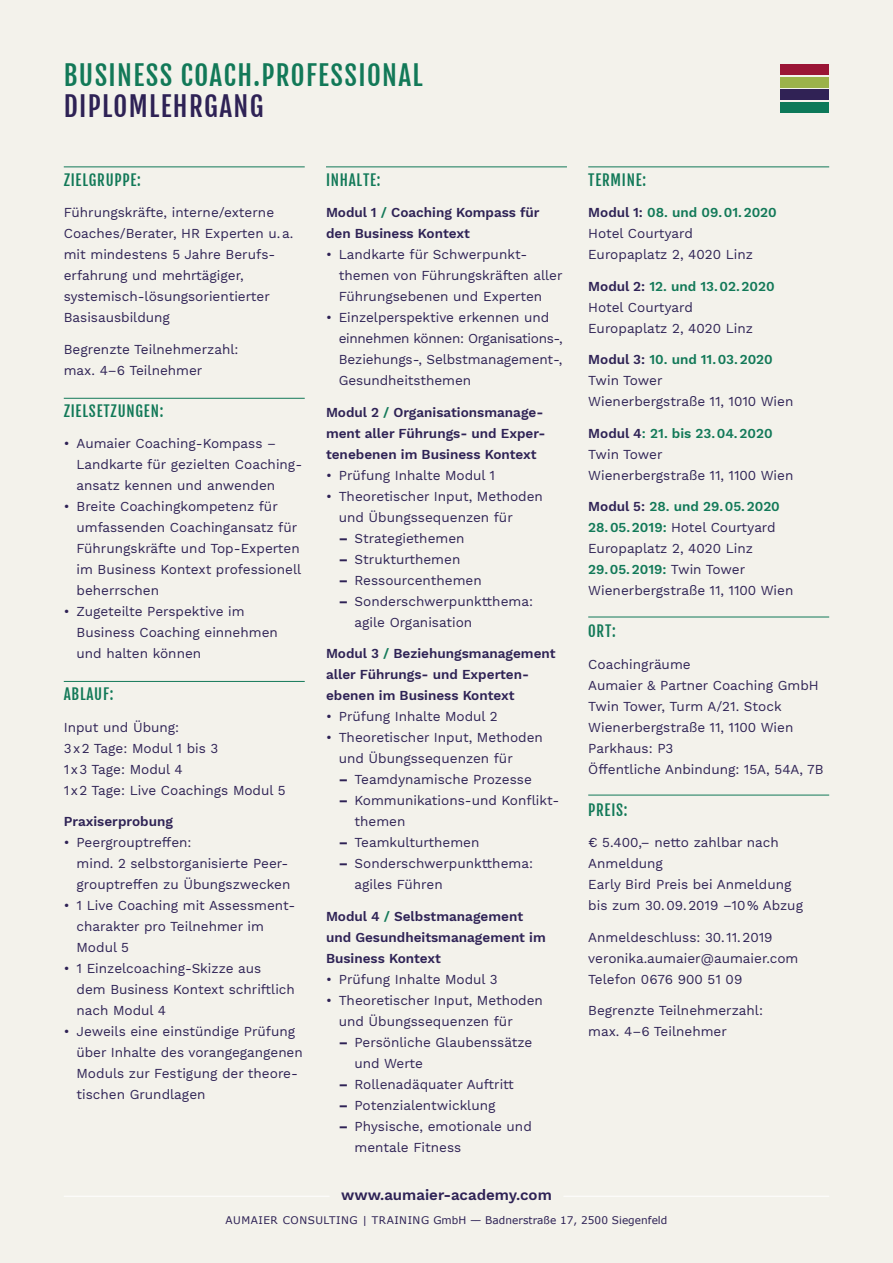
<style>
.page{position:relative;width:893px;height:1263px;background:#f3f2eb}
.page>*{position:absolute;margin:0;border:0;box-sizing:border-box;transform-origin:0 0}
.t1{font:27px "Fjalla One";letter-spacing:.05em;color:#127958}
.t2{font:27px "Fjalla One";letter-spacing:.05em;color:#2e2255}
.t3{font:15px "Fjalla One";letter-spacing:.05em;color:#127958}
.t4{font:600 15px "Work Sans";color:#2e2255}
.t5{font:13.5px/21px "Work Sans";color:#2e2255}
.t6{font:600 13.5px/21px "Work Sans";color:#2e2255}
.t7{font:10.5px "Verdana";letter-spacing:.005em;color:#2e2255}
.s1{color:#127958}
.s2{font-weight:700}
.s3{font-weight:600}
.s4{font-weight:600;color:#127958}
</style>
<div class="page">
<hr style="left:64px;top:166px;width:241px;height:1px;background:#127958">
<hr style="left:64px;top:398px;width:241px;height:1px;background:#127958">
<hr style="left:64px;top:681px;width:241px;height:1px;background:#127958">
<hr style="left:326px;top:166px;width:241px;height:1px;background:#127958">
<hr style="left:588px;top:166px;width:241px;height:1px;background:#127958">
<hr style="left:588px;top:617px;width:241px;height:1px;background:#127958">
<hr style="left:588px;top:795px;width:241px;height:1px;background:#127958">
<div style="left:780px;top:102px;width:49px;height:11px;background:#0c7959"></div>
<div style="left:780px;top:89px;width:49px;height:11px;background:#302255"></div>
<div style="left:780px;top:77px;width:49px;height:11px;background:#9bb24a"></div>
<div style="left:780px;top:64px;width:49px;height:11px;background:#9a1535"></div>
<hr style="left:64px;top:1196px;width:266px;height:1px;background:#fff">
<hr style="left:563px;top:1196px;width:266px;height:1px;background:#fff">
<h1 class="t1" style="left:64px;top:58px;width:360px">BUSINESS COACH.PROFESSIONAL</h1>
<h1 class="t2" style="left:64px;top:90px;width:201px">DIPLOMLEHRGANG</h1>
<p class="t3" style="left:64px;top:170px;width:79px">ZIELGRUPPE:</p>
<p class="t5" style="left:64px;top:203px;width:231px">Führungskräfte, interne/externe<br>Coaches/Berater, HR Experten u.a. mit mindestens 5 Jahre Berufs&shy;erfahrung und mehrtägiger, systemisch-lösungsorientierter<br>Basisausbildung</p>
<p class="t5" style="left:64px;top:339px;width:176px">Begrenzte Teilnehmerzahl: max. 4–6 Teilnehmer</p>
<p class="t3" style="left:64px;top:401px;width:101px">ZIELSETZUNGEN:</p>
<p class="t5" style="left:77px;top:434px;width:227px;text-indent:-13px">• Aumaier Coaching-Kompass –<br>Landkarte für gezielten Coaching&shy;ansatz kennen und anwenden</p>
<p class="t5" style="left:77px;top:497px;width:226px;text-indent:-13px">• Breite Coachingkompetenz für umfassenden Coachingansatz für<br>Führungskräfte und Top-Experten im Business Kontext professionell beherrschen</p>
<p class="t5" style="left:77px;top:602px;width:203px;text-indent:-13px">• Zugeteilte Perspektive im<br>Business Coaching einnehmen und halten können</p>
<p class="t3" style="left:64px;top:685px;width:51px">ABLAUF:</p>
<p class="t5" style="left:64px;top:717px;width:223px">Input und Übung:<br>3x2 Tage: Modul 1 bis 3<br>1x3 Tage: Modul 4<br>1x2 Tage: Live Coachings Modul 5</p>
<p class="t6" style="left:64px;top:812px;width:111px">Praxiserprobung</p>
<p class="t5" style="left:77px;top:833px;width:215px;text-indent:-13px">• Peergrouptreffen:<br>mind. 2 selbstorganisierte Peer&shy;grouptreffen zu Übungszwecken</p>
<p class="t5" style="left:77px;top:896px;width:220px;text-indent:-13px">• 1 Live Coaching mit Assessment&shy;charakter pro Teilnehmer im<br>Modul 5</p>
<p class="t5" style="left:77px;top:959px;width:220px;text-indent:-13px">• 1 Einzelcoaching-Skizze aus<br>dem Business Kontext schriftlich nach Modul 4</p>
<p class="t5" style="left:77px;top:1022px;width:228px;text-indent:-13px">• Jeweils eine einstündige Prüfung über Inhalte des vorangegangenen<br>Moduls zur Festigung der theore&shy;tischen Grundlagen</p>
<p class="t3" style="left:326px;top:170px;width:56px">INHALTE:</p>
<p class="t6" style="left:326px;top:203px;width:215px">Modul 1 <span class="s1">/</span> Coaching Kompass für den Business Kontext</p>
<p class="t5" style="left:339px;top:245px;width:225px;text-indent:-13px">• Landkarte für Schwerpunkt&shy;themen von Führungskräften aller<br>Führungsebenen und Experten</p>
<p class="t5" style="left:339px;top:308px;width:225px;text-indent:-13px">• Einzelperspektive erkennen und einnehmen können: Organisations-,<br>Beziehungs-, Selbstmanagement-,<br>Gesundheitsthemen</p>
<p class="t6" style="left:326px;top:402px;width:221px">Modul 2 <span class="s1">/</span> Organisationsmanage&shy;ment aller Führungs- und Exper&shy;tenebenen im Business Kontext</p>
<p class="t5" style="left:326px;top:465px;width:171px">• Prüfung Inhalte Modul 1</p>
<p class="t5" style="left:339px;top:486px;width:206px;text-indent:-13px">• Theoretischer Input, Methoden und Übungssequenzen für</p>
<p class="t5" style="left:339px;top:528px;width:127px"><span class="s2">–</span> Strategiethemen</p>
<p class="t5" style="left:339px;top:549px;width:123px"><span class="s2">–</span> Strukturthemen</p>
<p class="t5" style="left:339px;top:570px;width:145px"><span class="s2">–</span> Ressourcenthemen</p>
<p class="t5" style="left:354px;top:591px;width:180px;text-indent:-16px"><span class="s2">–</span> Sonderschwerpunktthema: agile Organisation</p>
<p class="t6" style="left:326px;top:644px;width:231px">Modul 3 <span class="s1">/</span> Beziehungsmanagement aller Führungs- und Experten&shy;ebenen im Business Kontext</p>
<p class="t5" style="left:326px;top:707px;width:173px">• Prüfung Inhalte Modul 2</p>
<p class="t5" style="left:339px;top:728px;width:206px;text-indent:-13px">• Theoretischer Input, Methoden und Übungssequenzen für</p>
<p class="t5" style="left:339px;top:770px;width:195px"><span class="s2">–</span> Teamdynamische Prozesse</p>
<p class="t5" style="left:354px;top:791px;width:206px;text-indent:-16px"><span class="s2">–</span> Kommunikations-und Konflikt&shy;themen</p>
<p class="t5" style="left:339px;top:833px;width:142px"><span class="s2">–</span> Teamkulturthemen</p>
<p class="t5" style="left:354px;top:854px;width:180px;text-indent:-16px"><span class="s2">–</span> Sonderschwerpunktthema: agiles Führen</p>
<p class="t6" style="left:326px;top:906px;width:221px">Modul 4 <span class="s1">/</span> Selbstmanagement und Gesundheitsmanagement im<br>Business Kontext</p>
<p class="t5" style="left:326px;top:969px;width:173px">• Prüfung Inhalte Modul 3</p>
<p class="t5" style="left:339px;top:990px;width:206px;text-indent:-13px">• Theoretischer Input, Methoden und Übungssequenzen für</p>
<p class="t5" style="left:354px;top:1032px;width:179px;text-indent:-16px"><span class="s2">–</span> Persönliche Glaubenssätze und Werte</p>
<p class="t5" style="left:339px;top:1074px;width:176px"><span class="s2">–</span> Rollenadäquater Auftritt</p>
<p class="t5" style="left:339px;top:1095px;width:158px"><span class="s2">–</span> Potenzialentwicklung</p>
<p class="t5" style="left:354px;top:1116px;width:179px;text-indent:-16px"><span class="s2">–</span> Physische, emotionale und mentale Fitness</p>
<p class="t4" style="left:341px;top:1186px;width:212px">www.aumaier-academy.com</p>
<p class="t3" style="left:588px;top:170px;width:59px">TERMINE:</p>
<p class="t5" style="left:588px;top:203px;width:190px"><span class="s3">Modul 1:</span> <span class="s4">08. und 09.01.2020<br></span>Hotel Courtyard<br>Europaplatz 2, 4020 Linz</p>
<p class="t5" style="left:588px;top:276px;width:188px"><span class="s3">Modul 2:</span> <span class="s4">12. und 13.02.2020<br></span>Hotel Courtyard<br>Europaplatz 2, 4020 Linz</p>
<p class="t5" style="left:588px;top:350px;width:207px"><span class="s3">Modul 3:</span> <span class="s4">10. und 11.03.2020<br></span>Twin Tower<br>Wienerbergstraße 11, 1010 Wien</p>
<p class="t5" style="left:588px;top:423px;width:207px"><span class="s3">Modul 4</span><span class="s4">: 21. bis 23.04.2020<br></span>Twin Tower<br>Wienerbergstraße 11, 1100 Wien</p>
<p class="t5" style="left:588px;top:497px;width:207px"><span class="s3">Modul 5:</span> <span class="s4">28. und 29.05.2020<br>28.05.2019:</span> Hotel Courtyard<br>Europaplatz 2, 4020 Linz<br><span class="s4">29.05.2019:</span> Twin Tower<br>Wienerbergstraße 11, 1100 Wien</p>
<p class="t3" style="left:588px;top:622px;width:29px">ORT:</p>
<p class="t5" style="left:588px;top:654px;width:237px">Coachingräume<br>Aumaier &amp; Partner Coaching GmbH<br>Twin Tower, Turm A/21. Stock<br>Wienerbergstraße 11, 1100 Wien<br>Parkhaus: P3<br>Öffentliche Anbindung: 15A, 54A, 7B</p>
<p class="t3" style="left:588px;top:800px;width:41px">PREIS:</p>
<p class="t5" style="left:588px;top:833px;width:216px">€ 5.400,– netto zahlbar nach<br>Anmeldung<br>Early Bird Preis bei Anmeldung bis zum 30.09.2019 –10% Abzug</p>
<p class="t5" style="left:588px;top:927px;width:212px">Anmeldeschluss: 30.11.2019 veronika.aumaier@aumaier.com<br>Telefon 0676 900 51 09</p>
<p class="t5" style="left:588px;top:1001px;width:176px">Begrenzte Teilnehmerzahl: max. 4–6 Teilnehmer</p>
<p class="t7" style="left:226px;top:1214px;width:443px">AUMAIER CONSULTING | TRAINING GmbH –– Badnerstraße 17, 2500 Siegenfeld</p>
</div>
